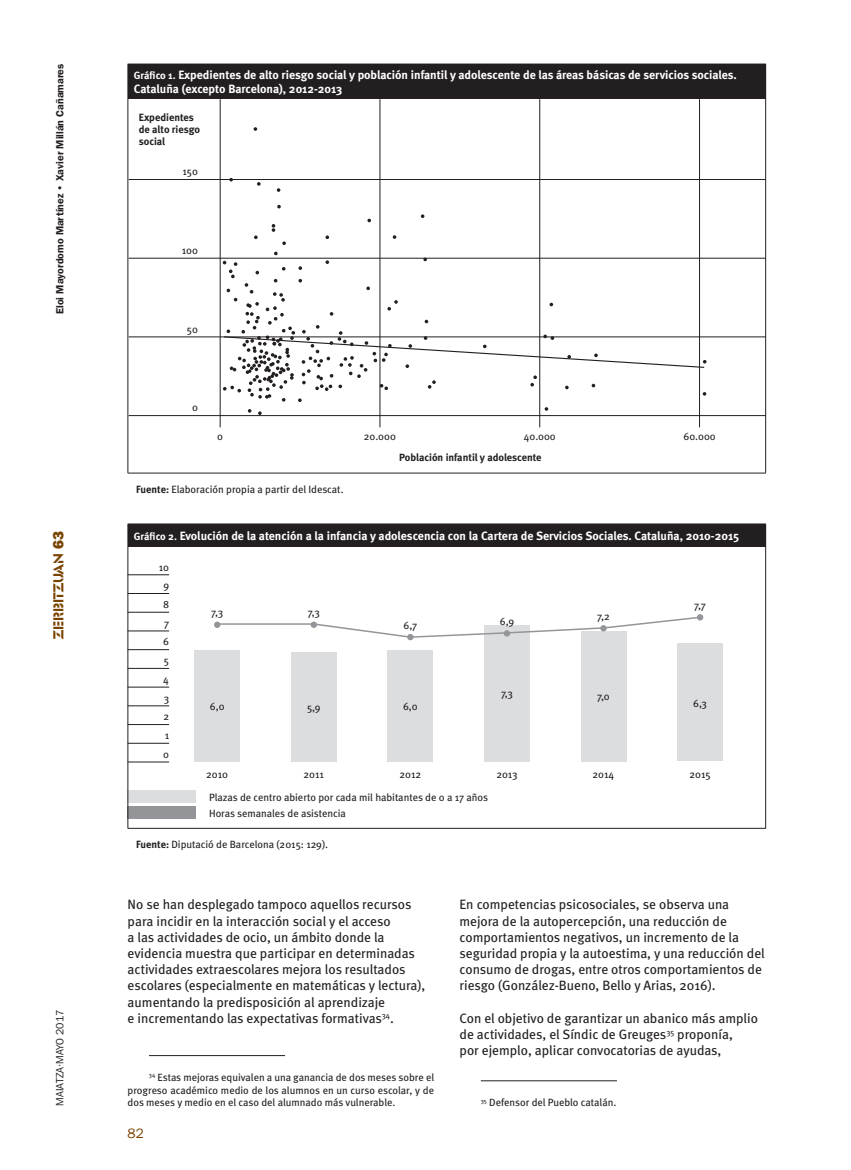
<style>
.page{position:relative;width:851px;height:1170px;background:#fff}
.page>*{position:absolute;margin:0;border:0;box-sizing:border-box;transform-origin:0 0}
.t1{font:15px "Glaser Ste D";color:#794400}
.Texto{font:13.5px/16.2px "Meta";color:#231f20}
.t2{font:13.5px "Franklin Gothic IT Cby BT";color:#794400}
.GrafTIT{font:700 12px/13.5px "Meta";color:#fff}
.Nota_al_pie{font:10.5px/12.6px "Meta";color:#231f20;text-align:justify}
.GrafTXT{font:10.5px "Meta";color:#231f20}
.GrafFuente{font:10.5px "Meta";color:#231f20}
.GrafTXT-2{font:700 10.5px/12px "Meta";color:#231f20}
.t3{font:600 10.5px "Franklin Gothic";color:#231f20}
.t4{font:10.5px "Franklin Gothic IT Cby BT";color:#231f20}
.s1{font-family:"Franklin Gothic";font-weight:800}
.s2{font-size:10.5px}
.s3{font-weight:700}
</style>
<div class="page">
<hr style="left:149px;top:1055px;width:136px;height:1px;background:#231f20">
<hr style="left:480px;top:1080px;width:137px;height:1px;background:#231f20">
<hr style="left:129px;top:336px;width:636px;height:1px;background:#231f20">
<hr style="left:129px;top:258px;width:636px;height:1px;background:#231f20">
<hr style="left:129px;top:179px;width:636px;height:1px;background:#231f20">
<hr style="left:129px;top:415px;width:636px;height:1px;background:#231f20">
<svg style="left:253px;top:127px;width:4px;height:4px"></svg>
<svg style="left:257px;top:182px;width:3px;height:4px"></svg>
<svg style="left:277px;top:188px;width:3px;height:4px"></svg>
<svg style="left:277px;top:205px;width:4px;height:3px"></svg>
<svg style="left:367px;top:219px;width:4px;height:3px"></svg>
<svg style="left:325px;top:235px;width:4px;height:4px"></svg>
<svg style="left:271px;top:224px;width:4px;height:8px"></svg>
<svg style="left:282px;top:241px;width:4px;height:4px"></svg>
<svg style="left:254px;top:235px;width:3px;height:4px"></svg>
<svg style="left:421px;top:214px;width:3px;height:4px"></svg>
<svg style="left:392px;top:235px;width:4px;height:4px"></svg>
<svg style="left:223px;top:252px;width:483px;height:163px"></svg>
<hr style="left:220px;top:99px;width:1px;height:328px;background:#231f20">
<hr style="left:379px;top:99px;width:1px;height:328px;background:#231f20">
<hr style="left:539px;top:99px;width:1px;height:328px;background:#231f20">
<hr style="left:699px;top:99px;width:1px;height:328px;background:#231f20">
<hr style="left:128px;top:574px;width:41px;height:1px;background:#231f20">
<hr style="left:128px;top:593px;width:41px;height:1px;background:#231f20">
<hr style="left:128px;top:612px;width:41px;height:1px;background:#231f20">
<hr style="left:128px;top:630px;width:41px;height:1px;background:#231f20">
<hr style="left:128px;top:649px;width:41px;height:1px;background:#231f20">
<hr style="left:128px;top:668px;width:41px;height:1px;background:#231f20">
<hr style="left:128px;top:761px;width:41px;height:1px;background:#231f20">
<hr style="left:128px;top:686px;width:41px;height:1px;background:#231f20">
<hr style="left:128px;top:705px;width:41px;height:1px;background:#231f20">
<hr style="left:128px;top:724px;width:41px;height:1px;background:#231f20">
<hr style="left:128px;top:743px;width:41px;height:1px;background:#231f20">
<div style="left:194px;top:649px;width:46px;height:112px;background:#dcdddf"></div>
<div style="left:291px;top:651px;width:46px;height:110px;background:#dcdddf"></div>
<div style="left:387px;top:649px;width:46px;height:112px;background:#dcdddf"></div>
<div style="left:484px;top:624px;width:46px;height:137px;background:#dcdddf"></div>
<div style="left:580px;top:631px;width:46px;height:130px;background:#dcdddf"></div>
<div style="left:677px;top:643px;width:46px;height:118px;background:#dcdddf"></div>
<div style="left:696px;top:614px;width:7px;height:6px;background:#939598;border-radius:50%"></div>
<svg style="left:216px;top:615px;width:485px;height:25px"></svg>
<div style="left:127px;top:790px;width:68px;height:12px;background:#dcdddf"></div>
<div style="left:127px;top:806px;width:68px;height:13px;background:#939598"></div>
<div style="left:128px;top:64px;width:637px;height:35px;background:#231f20"></div>
<hr style="left:765px;top:64px;width:1px;height:35px;background:#231f20">
<hr style="left:128px;top:99px;width:1px;height:374px;background:#231f20">
<hr style="left:765px;top:99px;width:1px;height:374px;background:#231f20">
<hr style="left:128px;top:473px;width:637px;height:1px;background:#231f20">
<div style="left:128px;top:524px;width:637px;height:22px;background:#231f20"></div>
<hr style="left:128px;top:523px;width:637px;height:1px;background:#231f20">
<svg style="left:765px;top:524px;width:1px;height:22px"></svg>
<hr style="left:128px;top:546px;width:1px;height:282px;background:#231f20">
<hr style="left:765px;top:546px;width:1px;height:282px;background:#231f20">
<hr style="left:128px;top:828px;width:637px;height:1px;background:#231f20">
<p class="t3" style="left:54px;top:314px;width:252px;rotate:-90deg">Eloi Mayordomo Martínez • Xavier Millán Cañamares</p>
<p class="t1" style="left:50px;top:639px;width:110px;rotate:-90deg">ZERBITZUAN <span class="s1">63</span></p>
<p class="t4" style="left:53px;top:1105px;width:97px;rotate:-90deg">MAIATZA·MAYO 2017</p>
<p class="GrafTIT" style="left:134px;top:68px;width:604px"><span class="s2">Gráfico 1.</span> Expedientes de alto riesgo social y población infantil y adolescente de las áreas básicas de servicios sociales.<br>Cataluña (excepto Barcelona), 2012-2013</p>
<p class="GrafTXT-2" style="left:139px;top:111px;width:63px">Expedientes de alto riesgo social</p>
<p class="GrafTXT" style="left:182px;top:165px;width:17px">150</p>
<p class="GrafTXT" style="left:182px;top:244px;width:18px">100</p>
<p class="GrafTXT" style="left:187px;top:323px;width:13px">50</p>
<p class="GrafTXT" style="left:192px;top:401px;width:7px">0</p>
<p class="GrafTXT" style="left:217px;top:430px;width:7px">0</p>
<p class="GrafTXT" style="left:364px;top:430px;width:34px">20.000</p>
<p class="GrafTXT" style="left:523px;top:430px;width:34px">40.000</p>
<p class="GrafTXT" style="left:683px;top:430px;width:34px">60.000</p>
<p class="GrafTXT-2" style="left:399px;top:451px;width:144px">Población infantil y adolescente</p>
<p class="GrafFuente" style="left:136px;top:482px;width:209px"><span class="s3">Fuente:</span> Elaboración propia a partir del Idescat.</p>
<p class="GrafTIT" style="left:134px;top:529px;width:606px"><span class="s2">Gráfico 2.</span> Evolución de la atención a la infancia y adolescencia con la Cartera de Servicios Sociales. Cataluña, 2010-2015</p>
<p class="GrafTXT" style="left:159px;top:560px;width:12px">10</p>
<p class="GrafTXT" style="left:163px;top:579px;width:7px">9</p>
<p class="GrafTXT" style="left:163px;top:598px;width:8px">8</p>
<p class="GrafTXT" style="left:164px;top:616px;width:7px">7</p>
<p class="GrafTXT" style="left:163px;top:635px;width:7px">6</p>
<p class="GrafTXT" style="left:164px;top:654px;width:7px">5</p>
<p class="GrafTXT" style="left:163px;top:673px;width:7px">4</p>
<p class="GrafTXT" style="left:164px;top:691px;width:7px">3</p>
<p class="GrafTXT" style="left:163px;top:710px;width:7px">2</p>
<p class="GrafTXT" style="left:165px;top:729px;width:6px">1</p>
<p class="GrafTXT" style="left:163px;top:747px;width:7px">0</p>
<p class="GrafTXT" style="left:211px;top:606px;width:13px">7,3</p>
<p class="GrafTXT" style="left:308px;top:606px;width:13px">7,3</p>
<p class="GrafTXT" style="left:403px;top:619px;width:15px">6,7</p>
<p class="GrafTXT" style="left:499px;top:615px;width:16px">6,9</p>
<p class="GrafTXT" style="left:597px;top:610px;width:14px">7,2</p>
<p class="GrafTXT" style="left:210px;top:700px;width:16px">6,0</p>
<p class="GrafTXT" style="left:307px;top:701px;width:15px">5,9</p>
<p class="GrafTXT" style="left:403px;top:700px;width:16px">6,0</p>
<p class="GrafTXT" style="left:501px;top:687px;width:13px">7,3</p>
<p class="GrafTXT" style="left:597px;top:690px;width:14px">7,0</p>
<p class="GrafTXT" style="left:206px;top:768px;width:23px">2010</p>
<p class="GrafTXT" style="left:303px;top:768px;width:22px">2011</p>
<p class="GrafTXT" style="left:399px;top:768px;width:23px">2012</p>
<p class="GrafTXT" style="left:496px;top:768px;width:23px">2013</p>
<p class="GrafTXT" style="left:592px;top:768px;width:23px">2014</p>
<p class="GrafTXT" style="left:209px;top:791px;width:280px">Plazas de centro abierto por cada mil habitantes de 0 a 17 años</p>
<p class="GrafTXT" style="left:209px;top:807px;width:138px">Horas semanales de asistencia</p>
<p class="GrafFuente" style="left:136px;top:837px;width:193px"><span class="s3">Fuente:</span> Diputació de Barcelona (2015: 129).</p>
<p class="GrafTXT" style="left:694px;top:599px;width:13px">7,7</p>
<p class="GrafTXT" style="left:693px;top:696px;width:15px">6,3</p>
<p class="GrafTXT" style="left:689px;top:768px;width:23px">2015</p>
<p class="Texto" style="left:128px;top:896px;width:299px">No se han desplegado tampoco aquellos recursos para incidir en la interacción social y el acceso<br>a las actividades de ocio, un ámbito donde la evidencia muestra que participar en determinadas actividades extraescolares mejora los resultados escolares (especialmente en matemáticas y lectura), aumentando la predisposición al aprendizaje<br>e incrementando las expectativas formativas<sup>34</sup>.</p>
<p class="Nota_al_pie" style="left:128px;top:1070px;width:308px;text-indent:21px"><sup>34</sup> Estas mejoras equivalen a una ganancia de dos meses sobre el progreso académico medio de los alumnos en un curso escolar, y de dos meses y medio en el caso del alumnado más vulnerable.</p>
<p class="t2" style="left:128px;top:1125px;width:18px">82</p>
<p class="Texto" style="left:459px;top:896px;width:307px">En competencias psicosociales, se observa una mejora de la autopercepción, una reducción de comportamientos negativos, un incremento de la seguridad propia y la autoestima, y una reducción del consumo de drogas, entre otros comportamientos de riesgo (González-Bueno, Bello y Arias, 2016).</p>
<p class="Texto" style="left:459px;top:1009px;width:300px">Con el objetivo de garantizar un abanico más amplio de actividades, el Síndic de Greuges<sup>35</sup> proponía,<br>por ejemplo, aplicar convocatorias de ayudas,</p>
<p class="Nota_al_pie" style="left:480px;top:1095px;width:137px"><sup>35</sup> Defensor del Pueblo catalán.</p>
</div>
